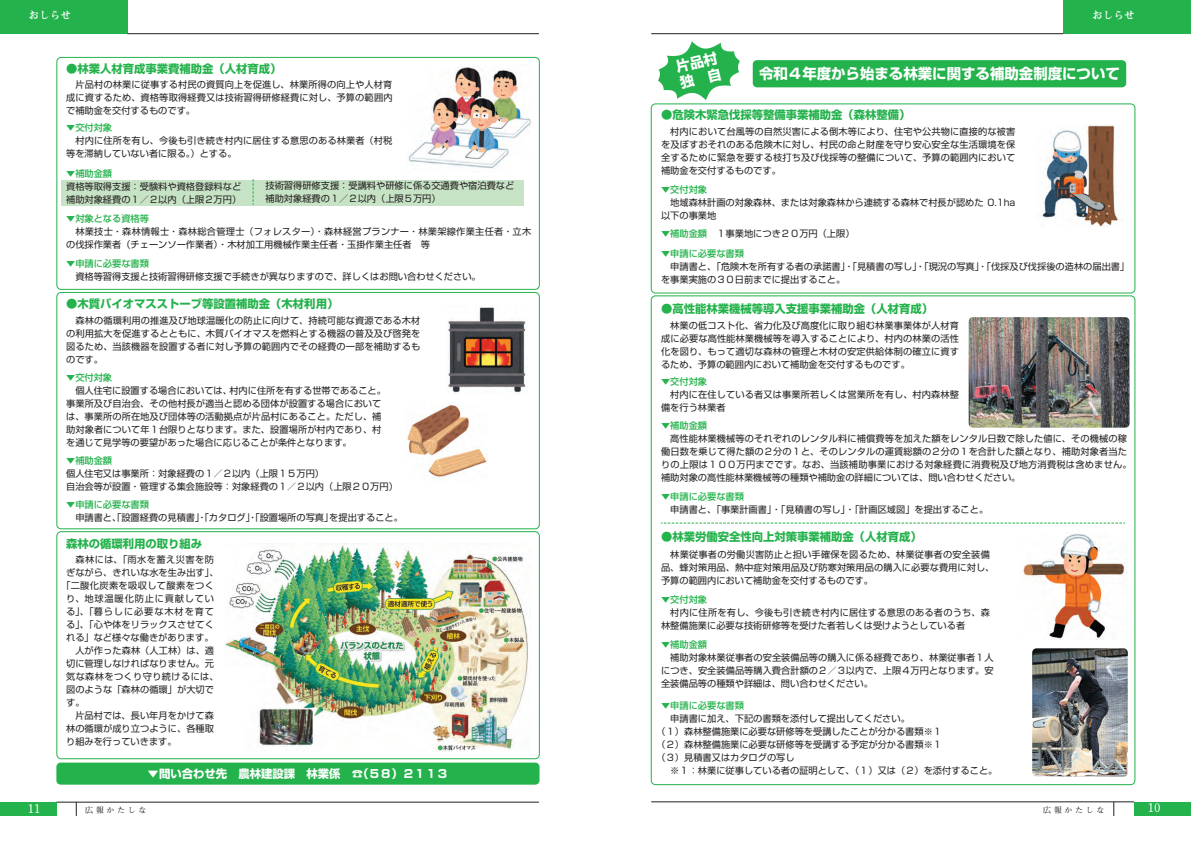
<style>
.page{position:relative;width:1191px;height:842px;background:#fff}
.page>*{position:absolute;margin:0;border:0;box-sizing:border-box;transform-origin:0 0}
.t1{font:700 14.4px "Shin Go Pro";color:#fff}
.t2{font:700 12px "Futo Min A101 Pro";color:#fff}
.t3{font:700 11.3px "Shin Go Pro";color:#23b24b}
.t4{font:700 11.3px "Shin Go Pro";color:#fff}
.t5{font:10.6px "Midashi Min Pro MA31";color:#fff}
.t6{font:9.2px/13px "Shin Go Pro";color:#231f20}
.t7{font:500 9.2px "Shin Go Pro";color:#23b24b}
.t8{font:9.2px/13px "Shin Go Pro";letter-spacing:.025em;color:#231f20}
.t9{font:9.2px "Shin Go Pro";letter-spacing:.04em;color:#231f20}
.t10{font:9.2px "Shin Go Pro";letter-spacing:.05em;color:#231f20}
.t11{font:9.2px "Shin Go Pro";letter-spacing:.095em;color:#231f20}
.t12{font:9.2px "Shin Go Pro";letter-spacing:.09em;color:#231f20}
.t13{font:700 8px "Futo Min A101 Pro";color:#231f20}
.s1{font-weight:500;color:#23b24b}
</style>
<div class="page">
<div style="left:61px;top:180px;width:463px;height:26px;background:#c7e3c5"></div>
<div style="left:752px;top:60px;width:374px;height:27px;background:#23b24b;border-radius:4px"></div>
<hr style="left:651px;top:802px;width:483px;height:1px;background:#231f20">
<div style="left:1134px;top:802px;width:57px;height:14px;background:#23b24b"></div>
<svg style="left:1113px;top:802px;width:1px;height:14px"></svg>
<div style="left:1063px;top:0;width:128px;height:34px;background:#23b24b"></div>
<hr style="left:651px;top:34px;width:412px;height:1px;background:#231f20">
<div style="left:651px;top:103px;width:484px;height:191px;border:1px solid #23b24b;border-radius:4px"></div>
<svg style="left:661px;top:523px;width:463px;height:1px"></svg>
<img style="left:1039px;top:125px;width:80px;height:101px">
<img style="left:446px;top:307px;width:80px;height:86px">
<img style="left:406px;top:67px;width:125px;height:102px">
<img style="left:1023px;top:534px;width:104px;height:106px">
<img style="left:225px;top:543px;width:303px;height:208px">
<img style="left:407px;top:404px;width:81px;height:73px">
<img style="left:968px;top:317px;width:161px;height:111px">
<img style="left:1032px;top:648px;width:95px;height:129px">
<div style="left:56px;top:57px;width:484px;height:233px;border:1px solid #23b24b;border-radius:4px"></div>
<div style="left:56px;top:292px;width:484px;height:237px;border:1px solid #23b24b;border-radius:4px"></div>
<div style="left:56px;top:531px;width:484px;height:228px;border:1px solid #23b24b;border-radius:4px"></div>
<div style="left:56px;top:763px;width:483px;height:22px;background:#23b24b;border-radius:4px"></div>
<svg style="left:252px;top:180px;width:2px;height:25px"></svg>
<hr style="left:56px;top:802px;width:483px;height:1px;background:#231f20">
<div style="left:0;top:802px;width:57px;height:14px;background:#23b24b"></div>
<svg style="left:76px;top:802px;width:1px;height:14px"></svg>
<div style="left:0;top:0;width:127px;height:34px;background:#23b24b"></div>
<hr style="left:127px;top:34px;width:412px;height:1px;background:#231f20">
<svg style="left:658px;top:41px;width:82px;height:59px"></svg>
<p class="t5" style="left:29px;top:7px;width:44px">おしらせ</p>
<p class="t3" style="left:66px;top:59px;width:217px">●林業人材育成事業費補助金（人材育成）</p>
<p class="t6" style="left:66px;top:77px;width:328px;text-align:justify">　片品村の林業に従事する村民の資質向上を促進し、林業所得の向上や人材育成に資するため、資格等取得経費又は技術習得研修経費に対し、予算の範囲内で補助金を交付するものです。</p>
<p class="t7" style="left:66px;top:120px;width:48px">▼交付対象</p>
<p class="t6" style="left:66px;top:133px;width:328px">　村内に住所を有し、今後も引き続き村内に居住する意思のある林業者（村税等を滞納していない者に限る。）とする。</p>
<p class="t7" style="left:66px;top:165px;width:48px">▼補助金額</p>
<p class="t6" style="left:66px;top:178px;width:177px">資格等取得支援：受験料や資格登録料など補助対象経費の１／２以内（上限２万円）</p>
<p class="t7" style="left:66px;top:211px;width:84px">▼対象となる資格等</p>
<p class="t8" style="left:66px;top:224px;width:466px">　林業技士・森林情報士・森林総合管理士（フォレスター）・森林経営プランナー・林業架線作業主任者・立木の伐採作業者（チェーンソー作業者）・木材加工用機械作業主任者・玉掛作業主任者　等</p>
<p class="t7" style="left:66px;top:256px;width:84px">▼申請に必要な書類</p>
<p class="t6" style="left:66px;top:269px;width:416px">　資格等習得支援と技術習得研修支援で手続きが異なりますので、詳しくはお問い合わせください。</p>
<p class="t6" style="left:265px;top:178px;width:250px">技術習得研修支援：受講料や研修に係る交通費や宿泊費など補助対象経費の１／２以内（上限５万円）</p>
<p class="t3" style="left:66px;top:294px;width:274px">●木質バイオマスストーブ等設置補助金（木材利用）</p>
<p class="t6" style="left:66px;top:313px;width:356px;text-align:justify">　森林の循環利用の推進及び地球温暖化の防止に向けて、持続可能な資源である木材の利用拡大を促進するとともに、木質バイオマスを燃料とする機器の普及及び啓発を図るため、当該機器を設置する者に対し予算の範囲内でその経費の一部を補助するものです。</p>
<p class="t7" style="left:66px;top:370px;width:48px">▼交付対象</p>
<p class="t6" style="left:66px;top:383px;width:321px">　個人住宅に設置する場合においては、村内に住所を有する世帯であること。事業所及び自治会、その他村長が適当と認める団体が設置する場合においては、事業所の所在地及び団体等の活動拠点が片品村にあること。ただし、補助対象者について年１台限りとなります。また、設置場所が村内であり、村を通じて見学等の要望があった場合に応じることが条件となります。</p>
<p class="t7" style="left:66px;top:452px;width:48px">▼補助金額</p>
<p class="t6" style="left:66px;top:465px;width:333px">個人住宅又は事業所：対象経費の１／２以内（上限１５万円）<br>自治会等が設置・管理する集会施設等：対象経費の１／２以内（上限２０万円）</p>
<p class="t7" style="left:66px;top:497px;width:84px">▼申請に必要な書類</p>
<p class="t6" style="left:66px;top:510px;width:338px">　申請書と、「設置経費の見積書」・「カタログ」・「設置場所の写真」を提出すること。</p>
<p class="t3" style="left:66px;top:535px;width:138px">森林の循環利用の取り組み</p>
<p class="t10" style="left:66px;top:551px;width:149px">　森林には、「雨水を蓄え災害を防</p>
<p class="t6" style="left:66px;top:564px;width:154px">ぎながら、きれいな水を生み出す」、</p>
<p class="t9" style="left:62px;top:577px;width:154px">「二酸化炭素を吸収して酸素をつく</p>
<p class="t12" style="left:66px;top:590px;width:149px">り、地球温暖化防止に貢献してい</p>
<p class="t11" style="left:66px;top:603px;width:149px">る」、「暮らしに必要な木材を育て</p>
<p class="t6" style="left:66px;top:616px;width:149px">る」、「心や体をリラックスさせてく</p>
<p class="t6" style="left:66px;top:629px;width:149px">れる」など様々な働きがあります。</p>
<p class="t6" style="left:66px;top:642px;width:149px">　人が作った森林（人工林）は、適</p>
<p class="t6" style="left:66px;top:655px;width:149px">切に管理しなければなりません。元</p>
<p class="t9" style="left:66px;top:668px;width:154px">気な森林をつくり守り続けるには、</p>
<p class="t6" style="left:66px;top:681px;width:149px">図のような「森林の循環」が大切で</p>
<p class="t6" style="left:66px;top:694px;width:20px">す。</p>
<p class="t6" style="left:66px;top:707px;width:149px">　片品村では、長い年月をかけて森</p>
<p class="t6" style="left:66px;top:720px;width:149px">林の循環が成り立つように、各種取</p>
<p class="t6" style="left:66px;top:733px;width:112px">り組みを行っていきます。</p>
<p class="t4" style="left:148px;top:764px;width:302px">▼問い合わせ先　農林建設課　林業係　☎（５８）２１１３</p>
<h2 class="t2" style="left:28px;top:799px;width:14px">11</h2>
<p class="t13" style="left:85px;top:804px;width:63px">広 報 か た し な</p>
<p class="t5" style="left:1092px;top:7px;width:44px">おしらせ</p>
<h1 class="t1" style="left:759px;top:62px;width:362px">令和４年度から始まる林業に関する補助金制度について</h1>
<p class="t3" style="left:661px;top:106px;width:251px">●危険木緊急伐採等整備事業補助金（森林整備）</p>
<p class="t6" style="left:661px;top:124px;width:356px;text-align:justify">　村内において台風等の自然災害による倒木等により、住宅や公共物に直接的な被害を及ぼすおそれのある危険木に対し、村民の命と財産を守り安心安全な生活環境を保全するために緊急を要する枝打ち及び伐採等の整備について、予算の範囲内において補助金を交付するものです。</p>
<p class="t7" style="left:661px;top:182px;width:48px">▼交付対象</p>
<p class="t6" style="left:661px;top:195px;width:356px">　地域森林計画の対象森林、または対象森林から連続する森林で村長が認めた 0.1ha以下の事業地</p>
<p class="t6" style="left:661px;top:226px;width:195px"><span class="s1">▼補助金額</span>　１事業地につき２０万円（上限）</p>
<p class="t7" style="left:661px;top:246px;width:84px">▼申請に必要な書類</p>
<p class="t6" style="left:661px;top:259px;width:470px">　申請書と、「危険木を所有する者の承諾書」・「見積書の写し」・「現況の写真」・「伐採及び伐採後の造林の届出書」を事業実施の３０日前までに提出すること。</p>
<p class="t3" style="left:661px;top:300px;width:274px">●高性能林業機械等導入支援事業補助金（人材育成）</p>
<p class="t6" style="left:661px;top:318px;width:299px;text-align:justify">　林業の低コスト化、省力化及び高度化に取り組む林業事業体が人材育成に必要な高性能林業機械等を導入することにより、村内の林業の活性化を図り、もって適切な森林の管理と木材の安定供給体制の確立に資するため、予算の範囲内において補助金を交付するものです。</p>
<p class="t7" style="left:661px;top:374px;width:48px">▼交付対象</p>
<p class="t6" style="left:661px;top:387px;width:299px">　村内に在住している者又は事業所若しくは営業所を有し、村内森林整備を行う林業者</p>
<p class="t7" style="left:661px;top:418px;width:48px">▼補助金額</p>
<p class="t6" style="left:661px;top:431px;width:472px">　高性能林業機械等のそれぞれのレンタル料に補償費等を加えた額をレンタル日数で除した値に、その機械の稼働日数を乗じて得た額の２分の１と、そのレンタルの運賃総額の２分の１を合計した額となり、補助対象者当たりの上限は１００万円までです。なお、当該補助事業における対象経費に消費税及び地方消費税は含めません。補助対象の高性能林業機械等の種類や補助金の詳細については、問い合わせください。</p>
<p class="t7" style="left:661px;top:489px;width:84px">▼申請に必要な書類</p>
<p class="t6" style="left:661px;top:502px;width:329px">　申請書と、「事業計画書」・「見積書の写し」・「計画区域図」を提出すること。</p>
<p class="t3" style="left:661px;top:528px;width:262px">●林業労働安全性向上対策事業補助金（人材育成）</p>
<p class="t6" style="left:661px;top:547px;width:335px">　林業従事者の労働災害防止と担い手確保を図るため、林業従事者の安全装備品、蜂対策用品、熱中症対策用品及び防寒対策用品の購入に必要な費用に対し、予算の範囲内において補助金を交付するものです。</p>
<p class="t7" style="left:661px;top:592px;width:48px">▼交付対象</p>
<p class="t6" style="left:661px;top:605px;width:330px">　村内に住所を有し、今後も引き続き村内に居住する意思のある者のうち、森林整備施業に必要な技術研修等を受けた者若しくは受けようとしている者</p>
<p class="t7" style="left:661px;top:637px;width:48px">▼補助金額</p>
<p class="t6" style="left:661px;top:650px;width:334px;text-align:justify">　補助対象林業従事者の安全装備品等の購入に係る経費であり、林業従事者１人につき、安全装備品等購入費合計額の２／３以内で、上限４万円となります。安全装備品等の種類や詳細は、問い合わせください。</p>
<p class="t7" style="left:661px;top:698px;width:84px">▼申請に必要な書類</p>
<p class="t6" style="left:661px;top:711px;width:250px">　申請書に加え、下記の書類を添付して提出してください。</p>
<p class="t6" style="left:656px;top:724px;width:287px">（１）森林整備施業に必要な研修等を受講したことが分かる書類※１</p>
<p class="t6" style="left:656px;top:737px;width:287px">（２）森林整備施業に必要な研修等を受講する予定が分かる書類※１</p>
<p class="t6" style="left:656px;top:750px;width:140px">（３）見積書又はカタログの写し</p>
<p class="t6" style="left:661px;top:763px;width:338px">　※１：林業に従事している者の証明として、（１）又は（２）を添付すること。</p>
<p class="t13" style="left:1043px;top:804px;width:63px">広 報 か た し な</p>
<h2 class="t2" style="left:1147px;top:798px;width:14px">10</h2>
</div>
